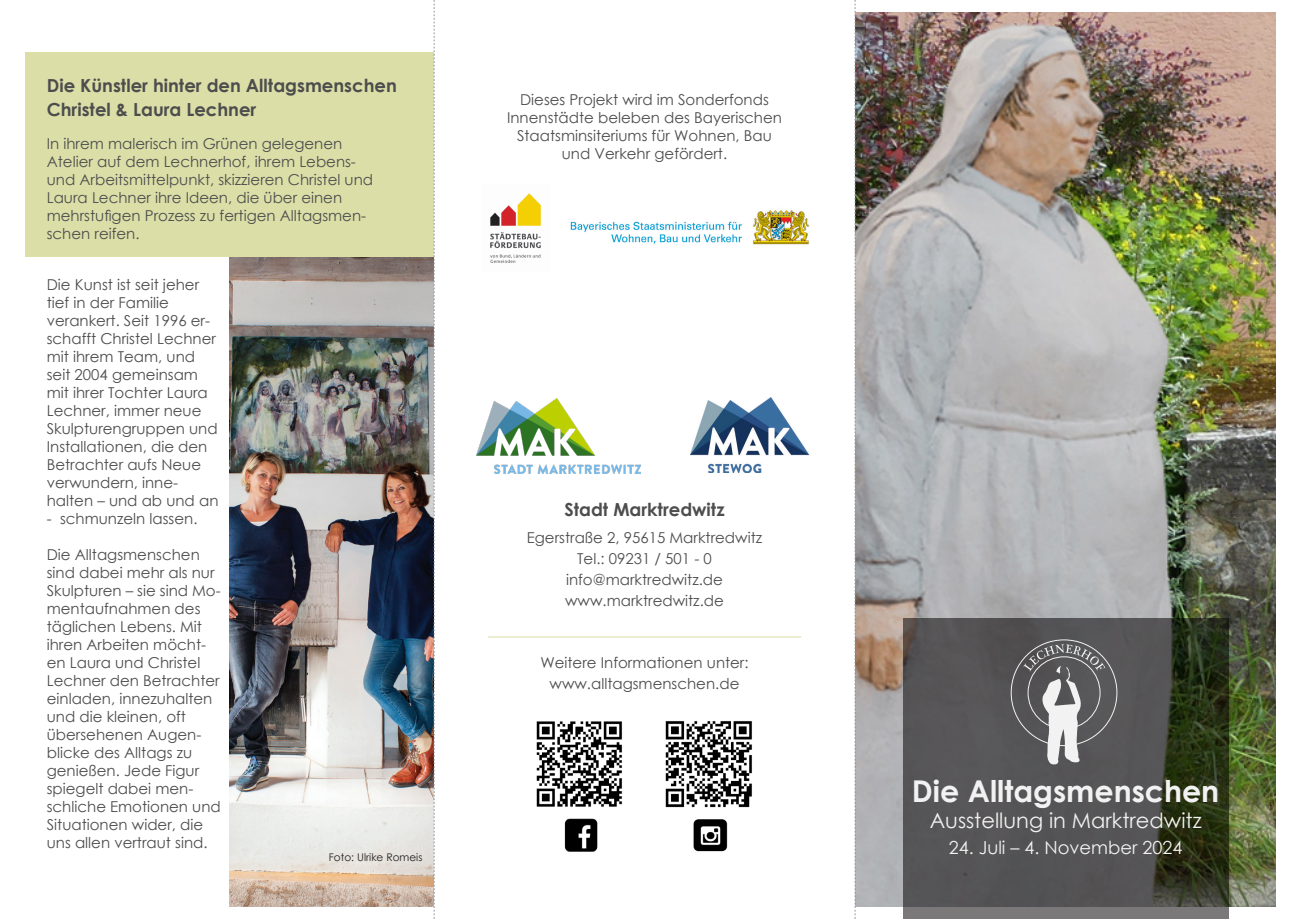
<style>
.page{position:relative;width:1289px;height:919px;background:#fff}
.page>*{position:absolute;margin:0;border:0;box-sizing:border-box;transform-origin:0 0}
.t1{font:700 30px "Century Gothic";color:#f2f2f2}
.t2{font:21px "Century Gothic";color:#f2f2f2}
.t3{font:700 18px "Century Gothic";color:#4d4d4d}
.t4{font:18px "Century Gothic";color:#f2f2f2}
.t5{font:15px/18px "Century Gothic";color:#4d4d4d}
.t6{font:10.5px "Century Gothic";color:#231f20}
</style>
<div class="page">
<img style="left:229px;top:256px;width:205px;height:650px">
<div style="left:26px;top:52px;width:408px;height:204px;background:#dbdea7"></div>
<img style="left:855px;top:13px;width:420px;height:893px">
<svg style="left:903px;top:618px;width:325px;height:300px;background:#4d4e4a"></svg>
<svg style="left:854px;top:0;width:1px;height:918px"></svg>
<svg style="left:434px;top:0;width:1px;height:918px"></svg>
<img style="left:536px;top:721px;width:86px;height:86px">
<img style="left:665px;top:721px;width:87px;height:87px">
<hr style="left:488px;top:636px;width:313px;height:1px;background:#dbdea7">
<img style="left:693px;top:819px;width:35px;height:33px">
<svg style="left:1023px;top:644px;width:82px;height:120px"></svg>
<img style="left:490px;top:193px;width:51px;height:70px">
<img style="left:570px;top:210px;width:239px;height:35px">
<img style="left:476px;top:399px;width:164px;height:74px">
<img style="left:690px;top:398px;width:120px;height:74px">
<img style="left:564px;top:818px;width:34px;height:34px">
<p class="t3" style="left:47px;top:71px;width:351px">Die Künstler hinter den Alltagsmenschen</p>
<p class="t3" style="left:47px;top:95px;width:211px">Christel &amp; Laura Lechner</p>
<p class="t5" style="left:47px;top:134px;width:328px">In ihrem malerisch im Grünen gelegenen Atelier auf dem Lechnerhof, ihrem Lebens&shy;und Arbeitsmittelpunkt, skizzieren Christel und Laura Lechner ihre Ideen, die über einen mehrstufigen Prozess zu fertigen Alltagsmen&shy;schen reifen.</p>
<p class="t5" style="left:47px;top:275px;width:173px">Die Kunst ist seit jeher tief in der Familie verankert. Seit 1996 er&shy;schafft Christel Lechner mit ihrem Team, und seit 2004 gemeinsam mit ihrer Tochter Laura<br>Lechner, immer neue<br>Skulpturengruppen und<br>Installationen, die den<br>Betrachter aufs Neue verwundern, inne&shy;halten – und ab und an</p>
<p class="t5" style="left:47px;top:509px;width:152px">- schmunzeln lassen.</p>
<p class="t5" style="left:47px;top:545px;width:175px">Die Alltagsmenschen sind dabei mehr als nur<br>Skulpturen – sie sind Mo&shy;mentaufnahmen des täglichen Lebens. Mit ihren Arbeiten möcht&shy;en Laura und Christel<br>Lechner den Betrachter einladen, innezuhalten und die kleinen, oft übersehenen Augen&shy;blicke des Alltags zu genießen. Jede Figur spiegelt dabei men&shy;schliche Emotionen und<br>Situationen wider, die uns allen vertraut sind.</p>
<p class="t6" style="left:329px;top:850px;width:95px">Foto: Ulrike Romeis</p>
<p class="t5" style="left:507px;top:90px;width:276px;text-align:center">Dieses Projekt wird im Sonderfonds Innenstädte beleben des Bayerischen Staatsminsiteriums für Wohnen, Bau und Verkehr gefördert.</p>
<p class="t3" style="left:564px;top:495px;width:162px">Stadt Marktredwitz</p>
<p class="t5" style="left:527px;top:528px;width:237px">Egerstraße 2, 95615 Marktredwitz</p>
<p class="t5" style="left:577px;top:549px;width:136px">Tel.: 09231 / 501 - 0</p>
<p class="t5" style="left:566px;top:570px;width:158px">info@marktredwitz.de</p>
<p class="t5" style="left:565px;top:591px;width:160px">www.marktredwitz.de</p>
<p class="t5" style="left:540px;top:653px;width:210px">Weitere Informationen unter:</p>
<p class="t5" style="left:549px;top:674px;width:191px">www.alltagsmenschen.de</p>
<p class="t1" style="left:912px;top:768px;width:309px">Die Alltagsmenschen</p>
<p class="t2" style="left:929px;top:805px;width:273px">Ausstellung in Marktredwitz</p>
<p class="t4" style="left:948px;top:834px;width:235px">24. Juli – 4. November 2024</p>
</div>
